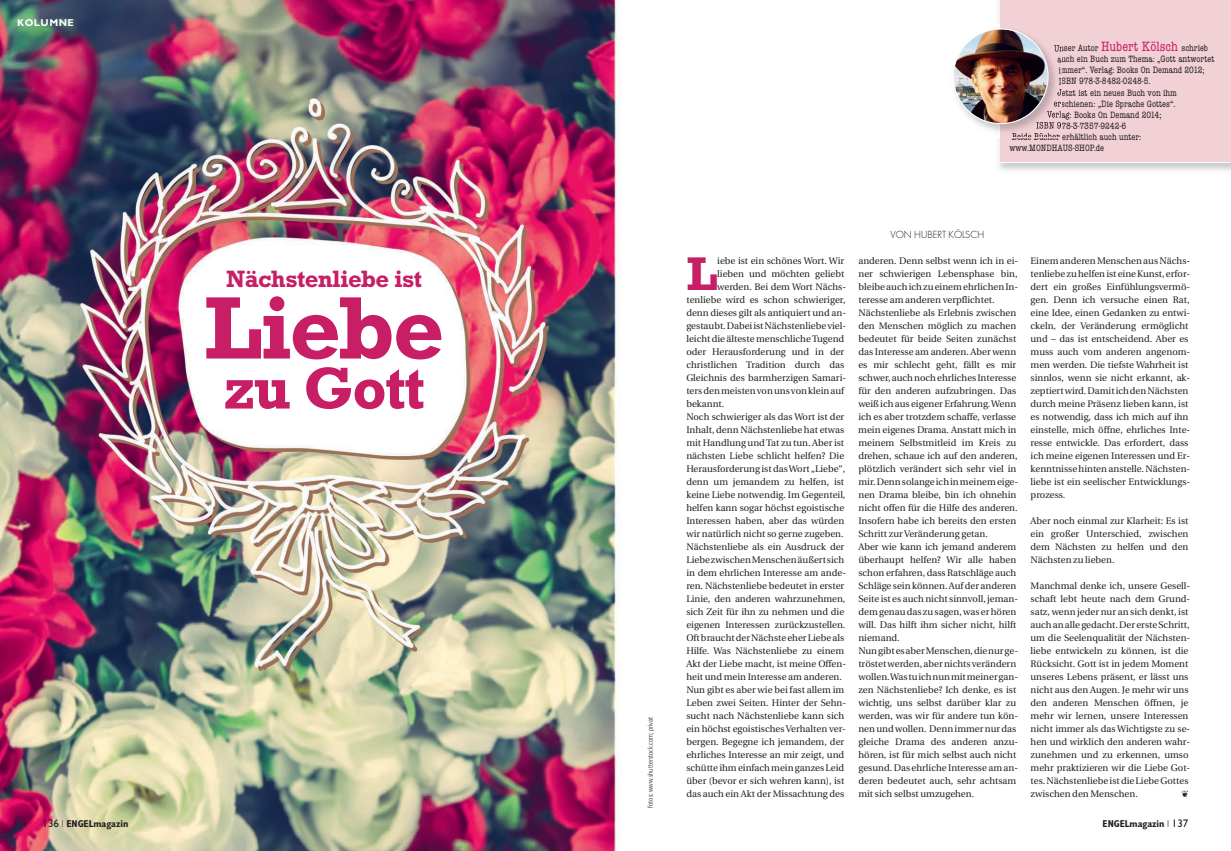
<style>
.page{position:relative;width:1231px;height:851px;background:#fff}
.page>*{position:absolute;margin:0;border:0;box-sizing:border-box;transform-origin:0 0}
.t1{font:700 90px "Rockwell";letter-spacing:-.025em;color:#c71e66}
.t2{font:700 60px "Rockwell";letter-spacing:-.025em;color:#c71e66}
.t3{font:700 47.9px "Rockwell";color:#c71e66}
.t4{font:700 24px "Rockwell";letter-spacing:-.025em;color:#c71e66}
.t5{font:700 condensed 10px "Gill Sans";color:#231f20}
.t6{font:700 10px "Gill Sans CELT";letter-spacing:.05em;color:#fff}
.t7{font:9.5px/13px "Utopia";color:#231f20}
.t8{font:condensed 9.5px "American Typewriter";color:#231f20}
.t9{font:300 9.5px "Futura LT";color:#231f20}
.t10{font:300 condensed 7px "Frutiger LT";color:#231f20}
.s1{font-size:14px;color:#c71e66}
.s2{font-weight:400;font-stretch:normal;font-size:11px}
.s3{font-weight:300;font-stretch:normal}
</style>
<div class="page">
<img style="left:0;top:0;width:622px;height:850px">
<svg style="left:954px;top:0;width:276px;height:163px;background:#ddc1c3"></svg>
<p class="t6" style="left:17px;top:19px;width:58px">KOLUMNE</p>
<h3 class="t4" style="left:226px;top:265px;width:197px">Nächstenliebe ist</h3>
<h1 class="t1" style="left:204px;top:275px;width:242px">Liebe</h1>
<h2 class="t2" style="left:223px;top:352px;width:203px">zu Gott</h2>
<p class="t10" style="left:647px;top:808px;width:93px;rotate:-90deg">Fotos: www.shutterstock.com; privat</p>
<p class="t8" style="left:1053px;top:41px;width:156px">Unser Autor <span class="s1">Hubert Kölsch</span> schrieb</p>
<p class="t8" style="left:1057px;top:52px;width:159px">auch ein Buch zum Thema: „Gott antwortet</p>
<p class="t8" style="left:1058px;top:63px;width:148px">immer“. Verlag: Books On Demand 2012;</p>
<p class="t8" style="left:1058px;top:74px;width:94px">ISBN 978-3-8482-0248-5.</p>
<p class="t8" style="left:1057px;top:85px;width:121px">Jetzt ist ein neues Buch von ihm</p>
<p class="t8" style="left:1053px;top:96px;width:124px">erschienen: „Die Sprache Gottes“.</p>
<p class="t8" style="left:1046px;top:107px;width:116px">Verlag: Books On Demand 2014;</p>
<p class="t8" style="left:1035px;top:118px;width:91px">ISBN 978-3-7357-9242-6</p>
<p class="t8" style="left:1011px;top:129px;width:131px">Beide Bücher erhältlich auch unter:</p>
<p class="t8" style="left:1009px;top:140px;width:96px">www.MONDHAUS-SHOP.de</p>
<h3 class="t3" style="left:686px;top:245px;width:32px">L</h3>
<p class="t7" style="left:717px;top:255px;width:128px">iebe ist ein schönes Wort. Wir</p>
<p class="t7" style="left:717px;top:268px;width:128px">lieben und möchten geliebt</p>
<p class="t7" style="left:717px;top:281px;width:130px">werden. Bei dem Wort Nächs-</p>
<p class="t7" style="left:686px;top:294px;width:161px">tenliebe wird es schon schwieriger,</p>
<p class="t7" style="left:686px;top:307px;width:161px">denn dieses gilt als antiquiert und an-</p>
<p class="t7" style="left:686px;top:320px;width:161px">gestaubt.DabeiistNächstenliebeviel-</p>
<p class="t7" style="left:686px;top:333px;width:159px">leichtdie ältestemenschlicheTugend</p>
<p class="t7" style="left:686px;top:346px;width:159px">oder Herausforderung und in der</p>
<p class="t7" style="left:686px;top:359px;width:159px">christlichen Tradition durch das</p>
<p class="t7" style="left:686px;top:372px;width:161px">Gleichnis des barmherzigen Samari-</p>
<p class="t7" style="left:686px;top:385px;width:159px">tersdenmeistenvonunsvonkleinauf</p>
<p class="t7" style="left:686px;top:398px;width:40px">bekannt.</p>
<p class="t7" style="left:686px;top:411px;width:159px">Noch schwieriger als das Wort ist der</p>
<p class="t7" style="left:686px;top:424px;width:159px">Inhalt, denn Nächstenliebe hat etwas</p>
<p class="t7" style="left:686px;top:437px;width:159px">mit Handlung undTat zu tun. Aber ist</p>
<p class="t7" style="left:686px;top:450px;width:159px">nächsten Liebe schlicht helfen? Die</p>
<p class="t7" style="left:686px;top:463px;width:161px">Herausforderung ist dasWort„Liebe“,</p>
<p class="t7" style="left:686px;top:476px;width:159px">denn um jemandem zu helfen, ist</p>
<p class="t7" style="left:686px;top:489px;width:161px">keine Liebe notwendig. Im Gegenteil,</p>
<p class="t7" style="left:686px;top:502px;width:159px">helfen kann sogar höchst egoistische</p>
<p class="t7" style="left:686px;top:515px;width:159px">Interessen haben, aber das würden</p>
<p class="t7" style="left:686px;top:528px;width:159px">wir natürlich nicht so gerne zugeben.</p>
<p class="t7" style="left:686px;top:541px;width:159px">Nächstenliebe als ein Ausdruck der</p>
<p class="t7" style="left:686px;top:554px;width:159px">LiebezwischenMenschenäußertsich</p>
<p class="t7" style="left:686px;top:567px;width:161px">in dem ehrlichen Interesse am ande-</p>
<p class="t7" style="left:686px;top:580px;width:159px">ren. Nächstenliebe bedeutet in erster</p>
<p class="t7" style="left:686px;top:593px;width:161px">Linie, den anderen wahrzunehmen,</p>
<p class="t7" style="left:686px;top:606px;width:159px">sich Zeit für ihn zu nehmen und die</p>
<p class="t7" style="left:686px;top:619px;width:161px">eigenen Interessen zurückzustellen.</p>
<p class="t7" style="left:686px;top:632px;width:159px">OftbrauchtderNächsteeherLiebeals</p>
<p class="t7" style="left:686px;top:645px;width:159px">Hilfe. Was Nächstenliebe zu einem</p>
<p class="t7" style="left:686px;top:658px;width:161px">Akt der Liebe macht, ist meine Offen-</p>
<p class="t7" style="left:686px;top:671px;width:157px">heit und mein Interesse am anderen.</p>
<p class="t7" style="left:686px;top:684px;width:159px">Nun gibt es aber wie bei fast allem im</p>
<p class="t7" style="left:686px;top:697px;width:161px">Leben zwei Seiten. Hinter der Sehn-</p>
<p class="t7" style="left:686px;top:710px;width:159px">sucht nach Nächstenliebe kann sich</p>
<p class="t7" style="left:686px;top:723px;width:161px">ein höchst egoistischesVerhalten ver-</p>
<p class="t7" style="left:686px;top:736px;width:159px">bergen. Begegne ich jemandem, der</p>
<p class="t7" style="left:686px;top:749px;width:159px">ehrliches Interesse an mir zeigt, und</p>
<p class="t7" style="left:686px;top:762px;width:159px">schütte ihmeinfachmeinganzesLeid</p>
<p class="t7" style="left:686px;top:775px;width:159px">über (bevor er sich wehren kann), ist</p>
<p class="t7" style="left:686px;top:788px;width:159px">das auch ein Akt der Missachtung des</p>
<p class="t9" style="left:890px;top:230px;width:95px">VON HUBERT KÖLSCH</p>
<p class="t7" style="left:858px;top:255px;width:161px">anderen. Denn selbst wenn ich in ei&shy;ner schwierigen Lebensphase bin, bleibe auchichzueinemehrlichenIn&shy;teresse am anderen verpflichtet.<br>Nächstenliebe als Erlebnis zwischen den Menschen möglich zu machen bedeutet für beide Seiten zunächst das Interesse am anderen. Aber wenn es mir schlecht geht, fällt es mir schwer,auchnochehrliches Interesse für den anderen aufzubringen. Das weißichaus eigenerErfahrung.Wenn ich es aber trotzdem schaffe, verlasse mein eigenes Drama. Anstatt mich in meinem Selbstmitleid im Kreis zu drehen, schaue ich auf den anderen, plötzlich verändert sich sehr viel in mir.Dennsolangeichinmeinemeige&shy;nen Drama bleibe, bin ich ohnehin nicht offen für die Hilfe des anderen.<br>Insofern habe ich bereits den ersten Schritt zurVeränderung getan.<br>Aber wie kann ich jemand anderem überhaupt helfen? Wir alle haben schon erfahren, dass Ratschläge auch Schläge seinkönnen.Aufder anderen Seite ist es auchnicht sinnvoll, jeman&shy;demgenaudas zusagen,was erhören will. Das hilft ihm sicher nicht, hilft niemand.<br>NungibtesaberMenschen,dienurge&shy;tröstetwerden, abernichts verändern wollen.Wastuichnunmitmeinergan&shy;zen Nächstenliebe? Ich denke, es ist wichtig, uns selbst darüber klar zu werden, was wir für andere tun kön&shy;nenundwollen. Dennimmernurdas gleiche Drama des anderen anzu&shy;hören, ist für mich selbst auch nicht gesund.Das ehrliche Interesse am an&shy;deren bedeutet auch, sehr achtsam mit sich selbst umzugehen.</p>
<p class="t7" style="left:1030px;top:255px;width:161px">EinemanderenMenschenausNächs&shy;tenliebezuhelfenisteineKunst,erfor&shy;dert ein großes Einfühlungsvermö&shy;gen. Denn ich versuche einen Rat, eine Idee, einen Gedanken zu entwi&shy;ckeln, der Veränderung ermöglicht und – das ist entscheidend. Aber es muss auch vom anderen angenom&shy;men werden. Die tiefste Wahrheit ist sinnlos, wenn sie nicht erkannt, ak&shy;zeptiertwird.DamitichdenNächsten durch meine Präsenz lieben kann, ist es notwendig, dass ich mich auf ihn einstelle, mich öffne, ehrliches Inte&shy;resse entwickle. Das erfordert, dass ich meine eigenen Interessen und Er&shy;kenntnissehintenanstelle.Nächsten&shy;liebe ist ein seelischer Entwicklungs&shy;prozess.</p>
<p class="t7" style="left:1030px;top:515px;width:159px;text-align:justify">Aber noch einmal zur Klarheit: Es ist ein großer Unterschied, zwischen dem Nächsten zu helfen und den Nächsten zu lieben.</p>
<p class="t7" style="left:1030px;top:580px;width:161px">Manchmal denke ich, unsere Gesell&shy;schaft lebt heute nach dem Grund&shy;satz, wenn jeder nur an sich denkt, ist auchanallegedacht.DerersteSchritt, um die Seelenqualität der Nächsten&shy;liebe entwickeln zu können, ist die Rücksicht. Gott ist in jedem Moment unseres Lebens präsent, er lässt uns nicht aus den Augen. Je mehr wir uns den anderen Menschen öffnen, je mehr wir lernen, unsere Interessen nicht immer als das Wichtigste zu se&shy;hen und wirklich den anderen wahr&shy;zunehmen und zu erkennen, umso mehr praktizieren wir die Liebe Got&shy;tes.Nächstenliebe istdieLiebeGottes zwischen den Menschen.</p>
<p class="t5" style="left:43px;top:819px;width:87px"><span class="s2">136</span> <span class="s3">I</span> ENGELmagazin</p>
<p class="t5" style="left:1102px;top:819px;width:87px">ENGELmagazin <span class="s3">I</span> <span class="s2">137</span></p>
</div>
